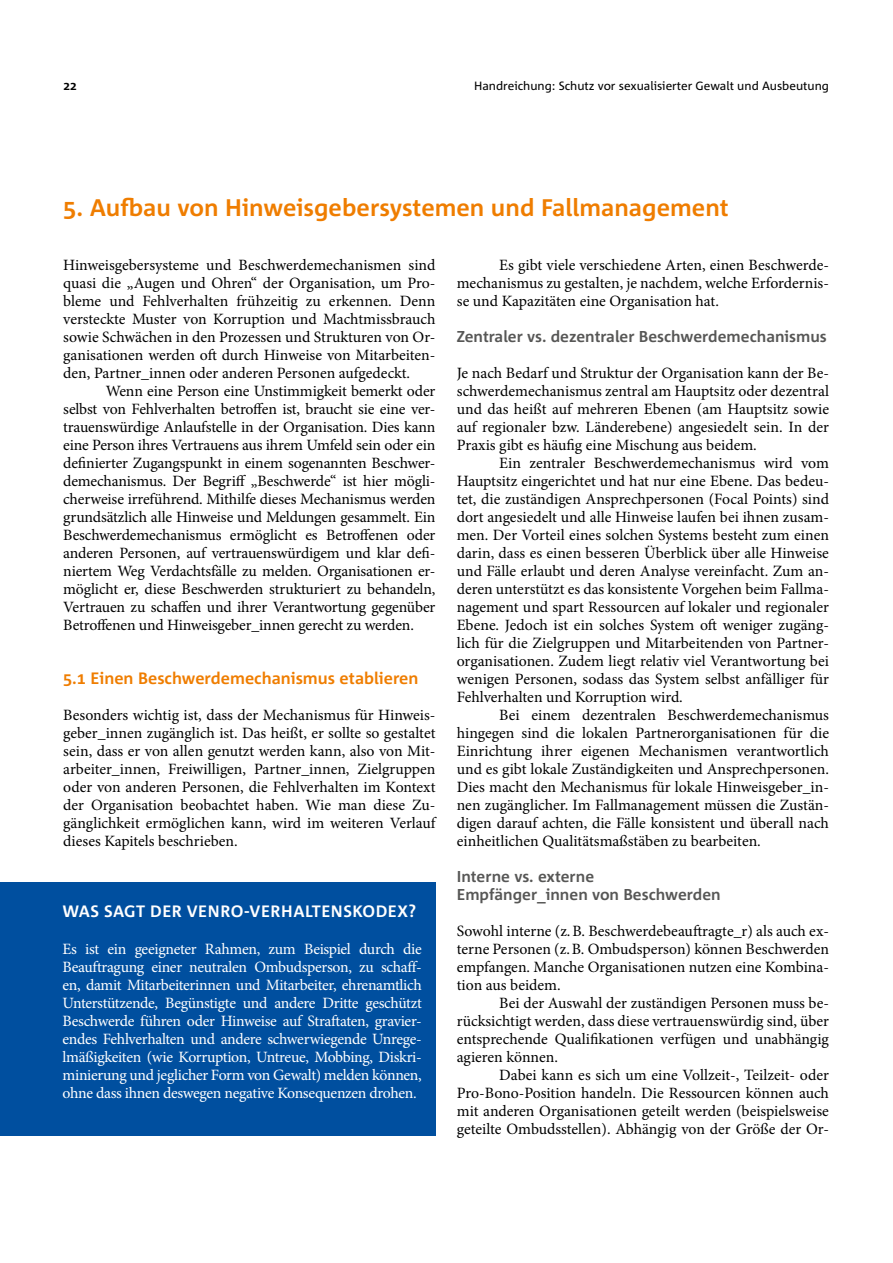
<style>
.page{position:relative;width:893px;height:1263px;background:#fff}
.page>*{position:absolute;margin:0;border:0;box-sizing:border-box;transform-origin:0 0}
.t1{font:700 24px "Corpid Office C1";color:#ef7d00}
.t2{font:700 16.5px "Corpid Office C1";color:#ef7d00}
.t3{font:700 16.5px "Corpid Office C1";letter-spacing:.03em;color:#fff}
.t4{font:15.75px/18px "Minion Pro";color:#000;text-align:justify}
.t5{font:15.75px/18px "Minion Pro";letter-spacing:-.02em;color:#fff;text-align:justify}
.t6{font:700 15.75px/18px "Corpid Office C1";color:#575756}
.t7{font:12px "Corpid Office C1";color:#000}
.t8{font:700 12px "Corpid Office C1";color:#000}
</style>
<div class="page">
<div style="left:0;top:882px;width:435px;height:253px;background:#004f9f"></div>
<p class="t8" style="left:64px;top:78px;width:15px">22</p>
<p class="t7" style="left:474px;top:78px;width:356px">Handreichung: Schutz vor sexualisierter Gewalt und Ausbeutung</p>
<h1 class="t1" style="left:63px;top:193px;width:667px">5. Aufbau von Hinweisgebersystemen und Fallmanagement</h1>
<p class="t4" style="left:63px;top:256px;width:374px">Hinweisgebersysteme und Beschwerdemechanismen sind quasi die „Augen und Ohren“ der Organisation, um Pro&shy;bleme und Fehlverhalten frühzeitig zu erkennen. Denn versteckte Muster von Korruption und Machtmissbrauch sowie Schwächen in den Prozessen und Strukturen von Or&shy;ganisationen werden oft durch Hinweise von Mitarbeiten&shy;den, Partner_innen oder anderen Personen aufgedeckt.</p>
<p class="t4" style="left:63px;top:382px;width:374px;text-indent:43px">Wenn eine Person eine Unstimmigkeit bemerkt oder selbst von Fehlverhalten betroffen ist, braucht sie eine ver&shy;trauenswürdige Anlaufstelle in der Organisation. Dies kann eine Person ihres Vertrauens aus ihrem Umfeld sein oder ein definierter Zugangspunkt in einem sogenannten Beschwer&shy;demechanismus. Der Begriff „Beschwerde“ ist hier mögli&shy;cherweise irreführend. Mithilfe dieses Mechanismus werden grundsätzlich alle Hinweise und Meldungen gesammelt. Ein Beschwerdemechanismus ermöglicht es Betroffenen oder anderen Personen, auf vertrauenswürdigem und klar defi&shy;niertem Weg Verdachtsfälle zu melden. Organisationen er&shy;möglicht er, diese Beschwerden strukturiert zu behandeln, Vertrauen zu schaffen und ihrer Verantwortung gegenüber Betroffenen und Hinweisgeber_innen gerecht zu werden.</p>
<p class="t2" style="left:63px;top:668px;width:357px">5.1 Einen Beschwerdemechanismus etablieren</p>
<p class="t4" style="left:63px;top:706px;width:374px">Besonders wichtig ist, dass der Mechanismus für Hinweis&shy;geber_innen zugänglich ist. Das heißt, er sollte so gestaltet sein, dass er von allen genutzt werden kann, also von Mit&shy;arbeiter_innen, Freiwilligen, Partner_innen, Zielgruppen oder von anderen Personen, die Fehlverhalten im Kontext der Organisation beobachtet haben. Wie man diese Zu&shy;gänglichkeit ermöglichen kann, wird im weiteren Verlauf dieses Kapitels beschrieben.</p>
<p class="t4" style="left:457px;top:256px;width:374px;text-indent:43px">Es gibt viele verschiedene Arten, einen Beschwerde&shy;mechanismus zu gestalten, je nachdem, welche Erfordernis&shy;se und Kapazitäten eine Organisation hat.</p>
<p class="t6" style="left:457px;top:327px;width:372px">Zentraler vs. dezentraler Beschwerdemechanismus</p>
<p class="t4" style="left:457px;top:364px;width:374px">Je nach Bedarf und Struktur der Organisation kann der Be&shy;schwerdemechanismus zentral am Hauptsitz oder dezentral und das heißt auf mehreren Ebenen (am Hauptsitz sowie auf regionaler bzw. Länderebene) angesiedelt sein. In der Praxis gibt es häufig eine Mischung aus beidem.</p>
<p class="t4" style="left:457px;top:454px;width:374px;text-indent:43px">Ein zentraler Beschwerdemechanismus wird vom Hauptsitz eingerichtet und hat nur eine Ebene. Das bedeu&shy;tet, die zuständigen Ansprechpersonen (Focal Points) sind dort angesiedelt und alle Hinweise laufen bei ihnen zusam&shy;men. Der Vorteil eines solchen Systems besteht zum einen darin, dass es einen besseren Überblick über alle Hinweise und Fälle erlaubt und deren Analyse vereinfacht. Zum an&shy;deren unterstützt es das konsistente Vorgehen beim Fallma&shy;nagement und spart Ressourcen auf lokaler und regionaler Ebene. Jedoch ist ein solches System oft weniger zugäng&shy;lich für die Zielgruppen und Mitarbeitenden von Partner&shy;organisationen. Zudem liegt relativ viel Verantwortung bei wenigen Personen, sodass das System selbst anfälliger für Fehlverhalten und Korruption wird.</p>
<p class="t4" style="left:457px;top:706px;width:374px;text-indent:43px">Bei einem dezentralen Beschwerdemechanismus hingegen sind die lokalen Partnerorganisationen für die Einrichtung ihrer eigenen Mechanismen verantwortlich und es gibt lokale Zuständigkeiten und Ansprechpersonen.<br>Dies macht den Mechanismus für lokale Hinweisgeber_in&shy;nen zugänglicher. Im Fallmanagement müssen die Zustän&shy;digen darauf achten, die Fälle konsistent und überall nach einheitlichen Qualitätsmaßstäben zu bearbeiten.</p>
<p class="t6" style="left:457px;top:867px;width:265px">Interne vs. externe<br>Empfänger_innen von Beschwerden</p>
<p class="t4" style="left:457px;top:922px;width:374px">Sowohl interne (z.B. Beschwerdebeauftragte_r) als auch ex&shy;terne Personen (z.B. Ombudsperson) können Beschwerden empfangen. Manche Organisationen nutzen eine Kombina&shy;tion aus beidem.</p>
<p class="t4" style="left:457px;top:994px;width:374px;text-indent:43px">Bei der Auswahl der zuständigen Personen muss be&shy;rücksichtigt werden, dass diese vertrauenswürdig sind, über entsprechende Qualifikationen verfügen und unabhängig agieren können.</p>
<p class="t4" style="left:457px;top:1066px;width:374px;text-indent:43px">Dabei kann es sich um eine Vollzeit-, Teilzeit- oder Pro-Bono-Position handeln. Die Ressourcen können auch mit anderen Organisationen geteilt werden (beispielsweise geteilte Ombudsstellen). Abhängig von der Größe der Or-</p>
<p class="t3" style="left:63px;top:901px;width:355px">WAS SAGT DER VENRO-VERHALTENSKODEX?</p>
<p class="t5" style="left:63px;top:940px;width:361px">Es ist ein geeigneter Rahmen, zum Beispiel durch die Beauftragung einer neutralen Ombudsperson, zu schaff&shy;en, damit Mitarbeiterinnen und Mitarbeiter, ehrenamtlich Unterstützende, Begünstigte und andere Dritte geschützt Beschwerde führen oder Hinweise auf Straftaten, gravier&shy;endes Fehlverhalten und andere schwerwiegende Unrege&shy;lmäßigkeiten (wie Korruption, Untreue, Mobbing, Diskri&shy;minierung und jeglicher Form von Gewalt) melden können, ohne dass ihnen deswegen negative Konsequenzen drohen.</p>
</div>
